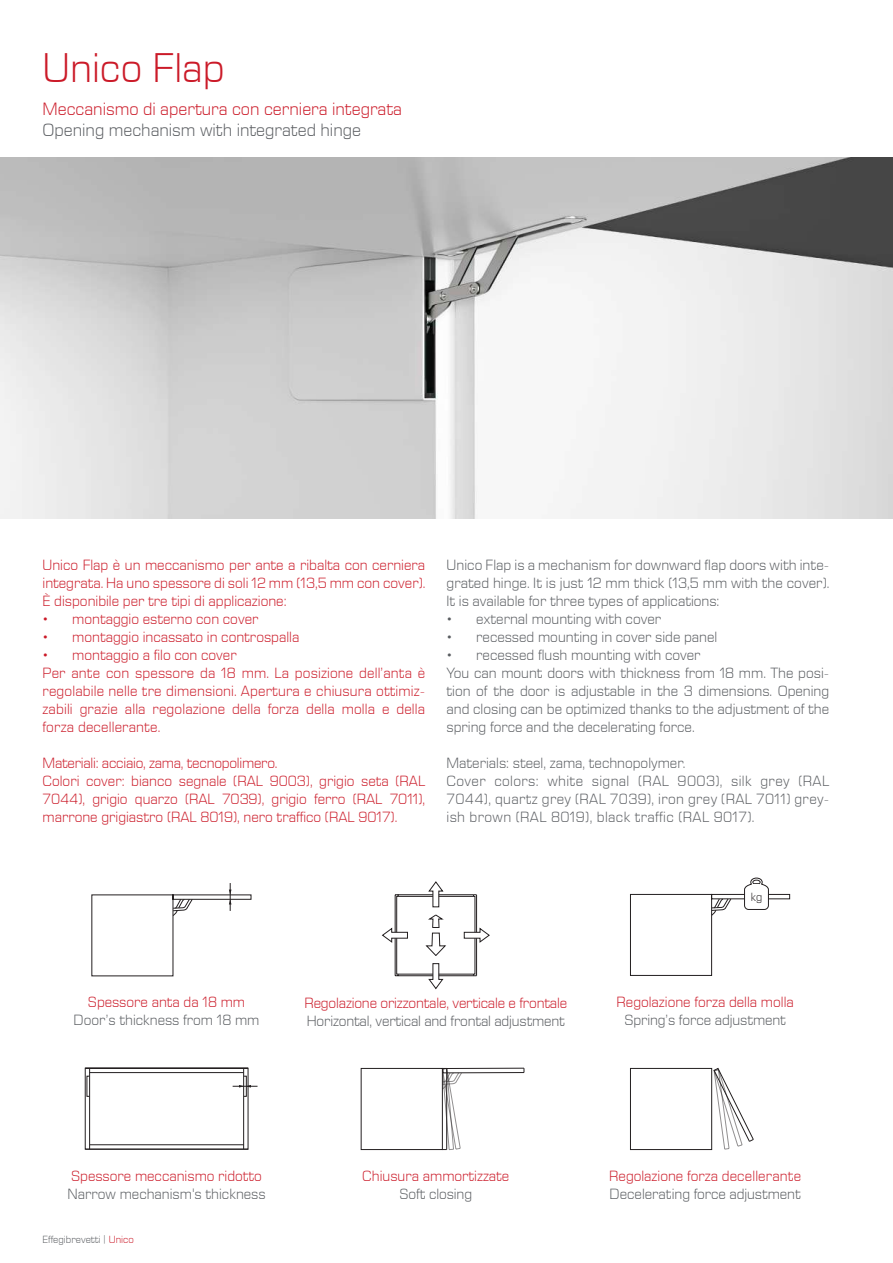
<style>
.page{position:relative;width:893px;height:1263px;background:#fff}
.page>*{position:absolute;margin:0;border:0;box-sizing:border-box;transform-origin:0 0}
.t1{font:300 42px "Eurostile Next LT Pro";color:#cb1a28}
.t2{font:300 18px "Eurostile Next LT Pro";color:#cb1a28}
.t3{font:300 18px "Eurostile Next LT Pro";color:#595c60}
.t4{font:300 15px/18px "Eurostile Next LT Pro";color:#cb1a28}
.t5{font:300 15px/18px "Eurostile Next LT Pro";color:#595c60;text-align:justify}
.t6{font:300 15px/18px "Eurostile Next LT Pro";letter-spacing:.025em;color:#595c60}
.t7{font:300 12px "Eurostile Next LT Pro";color:#231f20}
.t8{font:300 10.5px "Eurostile Next LT Pro";color:#595c60}
.s1{color:#cb1a28}
</style>
<div class="page">
<img style="left:0;top:157px;width:893px;height:362px">
<hr style="left:395px;top:975px;width:82px;height:1px;background:#231f20">
<hr style="left:398px;top:895px;width:1px;height:81px;background:#231f20">
<hr style="left:395px;top:895px;width:1px;height:81px;background:#231f20">
<hr style="left:395px;top:894px;width:82px;height:1px;background:#231f20">
<hr style="left:476px;top:895px;width:1px;height:81px;background:#231f20">
<hr style="left:473px;top:895px;width:1px;height:81px;background:#231f20">
<div style="left:397px;top:896px;width:78px;height:78px;background:#fff"></div>
<div style="left:396px;top:896px;width:79px;height:78px;border:1px solid #231f20"></div>
<svg style="left:382px;top:928px;width:26px;height:15px"></svg>
<svg style="left:464px;top:928px;width:26px;height:14px"></svg>
<svg style="left:428px;top:881px;width:15px;height:26px"></svg>
<svg style="left:429px;top:963px;width:14px;height:26px"></svg>
<svg style="left:426px;top:914px;width:20px;height:42px"></svg>
<hr style="left:85px;top:1149px;width:163px;height:1px;background:#231f20">
<svg style="left:85px;top:1068px;width:172px;height:81px"></svg>
<svg style="left:91px;top:883px;width:160px;height:93px"></svg>
<div style="left:361px;top:1068px;width:82px;height:82px;border:1px solid #231f20"></div>
<div style="left:443px;top:1068px;width:81px;height:5px;border:1px solid #231f20"></div>
<svg style="left:442px;top:1068px;width:20px;height:82px"></svg>
<svg style="left:630px;top:878px;width:160px;height:98px"></svg>
<div style="left:630px;top:1068px;width:82px;height:82px;border:1px solid #231f20"></div>
<svg style="left:713px;top:1068px;width:41px;height:81px"></svg>
<h1 class="t1" style="left:43px;top:45px;width:184px">Unico Flap</h1>
<p class="t2" style="left:43px;top:99px;width:361px">Meccanismo di apertura con cerniera integrata</p>
<p class="t3" style="left:43px;top:120px;width:320px">Opening mechanism with integrated hinge</p>
<p class="t4" style="left:43px;top:556px;width:384px;text-align:justify">Unico Flap è un meccanismo per ante a ribalta con cerniera integrata. Ha uno spessore di soli 12 mm (13,5 mm con cover).<br>È disponibile per tre tipi di applicazione:</p>
<p class="t4" style="left:43px;top:610px;width:217px">• montaggio esterno con cover</p>
<p class="t4" style="left:43px;top:628px;width:258px">• montaggio incassato in controspalla</p>
<p class="t4" style="left:43px;top:646px;width:384px">• montaggio a filo con cover<br>Per ante con spessore da 18 mm. La posizione dell’anta è regolabile nelle tre dimensioni. Apertura e chiusura ottimiz&shy;zabili grazie alla regolazione della forza della molla e della forza decellerante.</p>
<p class="t4" style="left:43px;top:754px;width:384px">Materiali: acciaio, zama, tecnopolimero.<br>Colori cover: bianco segnale (RAL 9003), grigio seta (RAL 7044), grigio quarzo (RAL 7039), grigio ferro (RAL 7011), marrone grigiastro (RAL 8019), nero traffico (RAL 9017).</p>
<p class="t5" style="left:446px;top:556px;width:384px">Unico Flap is a mechanism for downward flap doors with inte&shy;grated hinge. It is just 12 mm thick (13,5 mm with the cover).<br>It is available for three types of applications:</p>
<p class="t5" style="left:446px;top:610px;width:216px">• external mounting with cover</p>
<p class="t5" style="left:446px;top:628px;width:272px">• recessed mounting in cover side panel</p>
<p class="t5" style="left:446px;top:646px;width:384px;text-align:left">• recessed flush mounting with cover<br>You can mount doors with thickness from 18 mm. The posi&shy;tion of the door is adjustable in the 3 dimensions. Opening and closing can be optimized thanks to the adjustment of the spring force and the decelerating force.</p>
<p class="t6" style="left:446px;top:754px;width:384px">Materials: steel, zama, technopolymer.<br>Cover colors: white signal (RAL 9003), silk grey (RAL 7044), quartz grey (RAL 7039), iron grey (RAL 7011) grey&shy;ish brown (RAL 8019), black traffic (RAL 9017).</p>
<p class="t7" style="left:751px;top:890px;width:13px">kg</p>
<p class="t4" style="left:88px;top:993px;width:159px">Spessore anta da 18 mm</p>
<p class="t5" style="left:74px;top:1011px;width:187px">Door’s thickness from 18 mm</p>
<p class="t4" style="left:304px;top:994px;width:264px">Regolazione orizzontale, verticale e frontale</p>
<p class="t5" style="left:307px;top:1012px;width:260px">Horizontal, vertical and frontal adjustment</p>
<p class="t4" style="left:616px;top:993px;width:179px">Regolazione forza della molla</p>
<p class="t5" style="left:624px;top:1011px;width:163px">Spring’s force adjustment</p>
<p class="t4" style="left:71px;top:1167px;width:192px">Spessore meccanismo ridotto</p>
<p class="t5" style="left:68px;top:1185px;width:200px">Narrow mechanism's thickness</p>
<p class="t8" style="left:43px;top:1233px;width:93px">Effegibrevetti | <span class="s1">Unico</span></p>
<p class="t4" style="left:362px;top:1167px;width:149px">Chiusura ammortizzate</p>
<p class="t5" style="left:400px;top:1185px;width:74px">Soft closing</p>
<p class="t4" style="left:609px;top:1167px;width:193px">Regolazione forza decellerante</p>
<p class="t5" style="left:610px;top:1185px;width:193px">Decelerating force adjustment</p>
</div>
